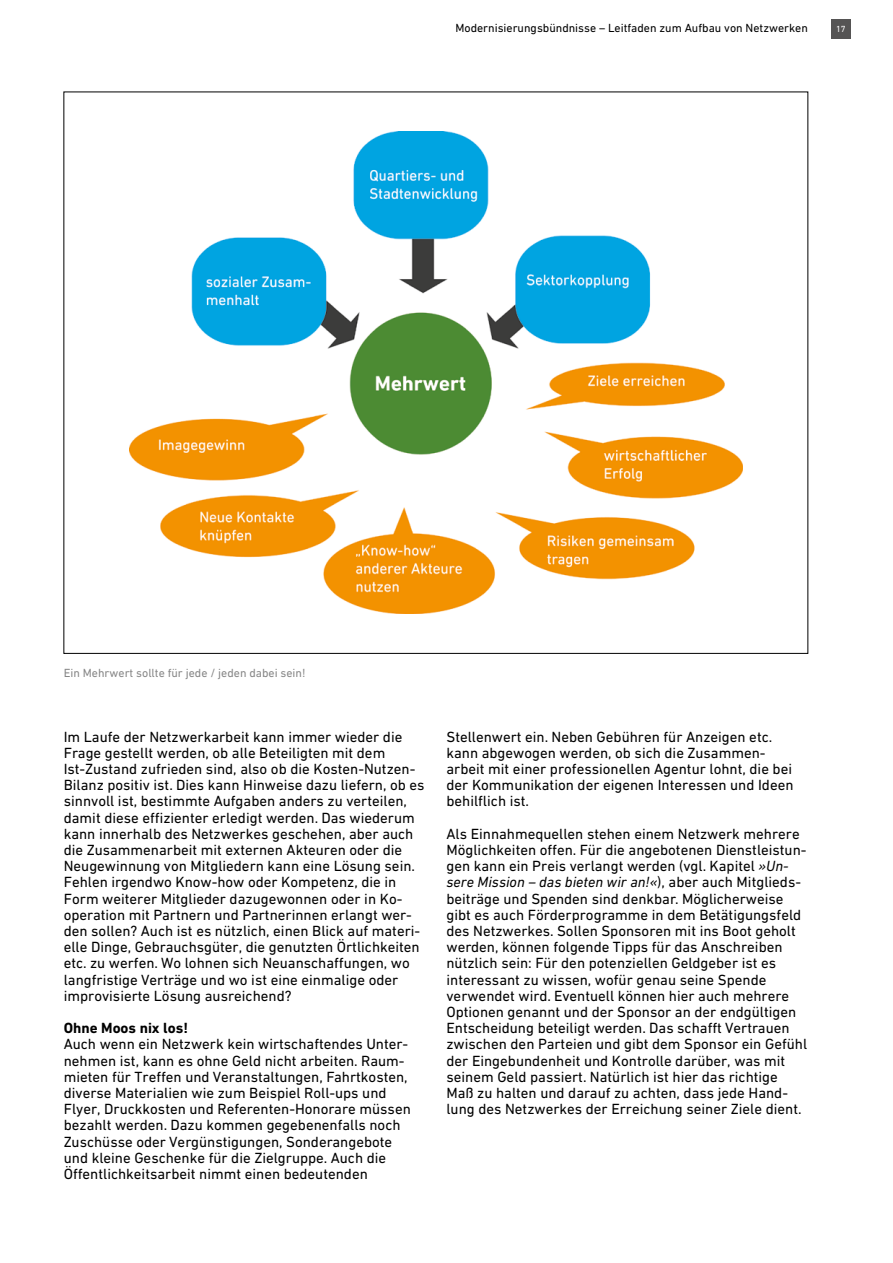
<style>
.page{position:relative;width:893px;height:1263px;background:#fff}
.page>*{position:absolute;margin:0;border:0;box-sizing:border-box;transform-origin:0 0}
.Text_10pt_schwarz{font:15px/16.2px "DIN Next W1 G";color:#000}
.Überschrift_10pt_sch{font:700 15px "DIN Next W1 G";color:#000}
.t1{font:12px "DIN Next W1 G";color:#000}
.t2{font:12px "DIN Next W1 G";color:#878787}
.t3{font:9px "DIN Next W1 G";color:#fff}
.s1{font-style:italic}
</style>
<div class="page">
<img style="left:130px;top:132px;width:612px;height:481px">
<div style="left:831px;top:19px;width:19px;height:20px;background:#555454"></div>
<p class="t1" style="left:455px;top:21px;width:354px">Modernisierungsbündnisse – Leitfaden zum Aufbau von Netzwerken</p>
<p class="t3" style="left:836px;top:24px;width:11px">17</p>
<p class="t2" style="left:64px;top:666px;width:243px">Ein Mehrwert sollte für jede / jeden dabei sein!</p>
<p class="Text_10pt_schwarz" style="left:64px;top:728px;width:362px">Im Laufe der Netzwerkarbeit kann immer wieder die Frage gestellt werden, ob alle Beteiligten mit dem Ist-Zustand zufrieden sind, also ob die Kosten-Nutzen-Bilanz positiv ist. Dies kann Hinweise dazu liefern, ob es sinnvoll ist, bestimmte Aufgaben anders zu verteilen, damit diese effizienter erledigt werden. Das wiederum kann innerhalb des Netzwerkes geschehen, aber auch die Zusammenarbeit mit externen Akteuren oder die Neugewinnung von Mitgliedern kann eine Lösung sein.<br>Fehlen irgendwo Know-how oder Kompetenz, die in Form weiterer Mitglieder dazugewonnen oder in Ko&shy;operation mit Partnern und Partnerinnen erlangt wer&shy;den sollen? Auch ist es nützlich, einen Blick auf materi&shy;elle Dinge, Gebrauchsgüter, die genutzten Örtlichkeiten etc. zu werfen. Wo lohnen sich Neuanschaffungen, wo langfristige Verträge und wo ist eine einmalige oder improvisierte Lösung ausreichend?</p>
<h1 class="Überschrift_10pt_sch" style="left:64px;top:1019px;width:126px">Ohne Moos nix los!</h1>
<p class="Text_10pt_schwarz" style="left:64px;top:1036px;width:349px">Auch wenn ein Netzwerk kein wirtschaftendes Unter&shy;nehmen ist, kann es ohne Geld nicht arbeiten. Raum&shy;mieten für Treffen und Veranstaltungen, Fahrtkosten, diverse Materialien wie zum Beispiel Roll-ups und Flyer, Druckkosten und Referenten-Honorare müssen bezahlt werden. Dazu kommen gegebenenfalls noch Zuschüsse oder Vergünstigungen, Sonderangebote und kleine Geschenke für die Zielgruppe. Auch die Öffentlichkeitsarbeit nimmt einen bedeutenden</p>
<p class="Text_10pt_schwarz" style="left:446px;top:728px;width:348px">Stellenwert ein. Neben Gebühren für Anzeigen etc. kann abgewogen werden, ob sich die Zusammen&shy;arbeit mit einer professionellen Agentur lohnt, die bei der Kommunikation der eigenen Interessen und Ideen behilflich ist.</p>
<p class="Text_10pt_schwarz" style="left:446px;top:825px;width:362px">Als Einnahmequellen stehen einem Netzwerk mehrere Möglichkeiten offen. Für die angebotenen Dienstleistun&shy;gen kann ein Preis verlangt werden (vgl. Kapitel <span class="s1">»Un&shy;sere Mission – das bieten wir an!«</span>), aber auch Mitglieds&shy;beiträge und Spenden sind denkbar. Möglicherweise gibt es auch Förderprogramme in dem Betätigungsfeld des Netzwerkes. Sollen Sponsoren mit ins Boot geholt werden, können folgende Tipps für das Anschreiben nützlich sein: Für den potenziellen Geldgeber ist es interessant zu wissen, wofür genau seine Spende verwendet wird. Eventuell können hier auch mehrere Optionen genannt und der Sponsor an der endgültigen Entscheidung beteiligt werden. Das schafft Vertrauen zwischen den Parteien und gibt dem Sponsor ein Gefühl der Eingebundenheit und Kontrolle darüber, was mit seinem Geld passiert. Natürlich ist hier das richtige Maß zu halten und darauf zu achten, dass jede Hand&shy;lung des Netzwerkes der Erreichung seiner Ziele dient.</p>
</div>
